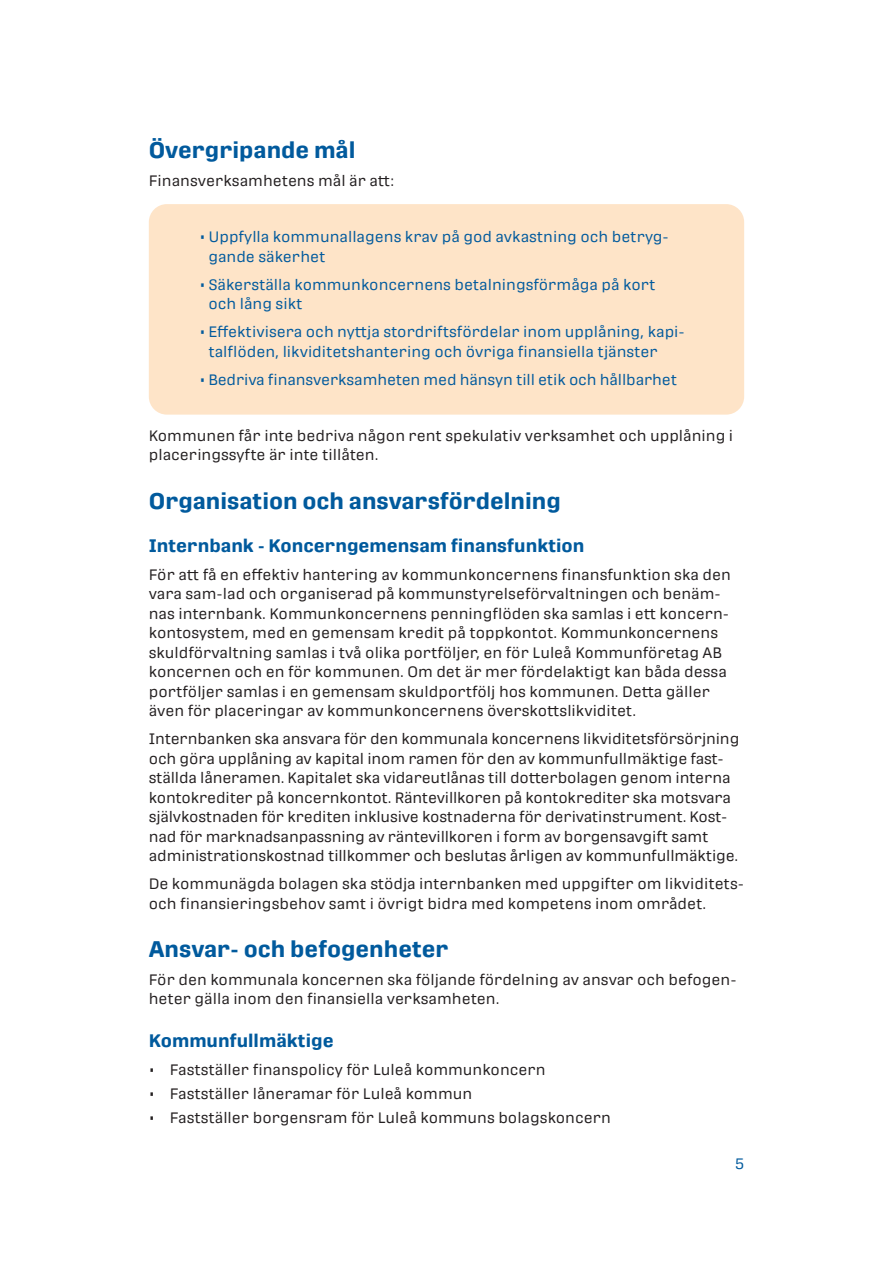
<style>
.page{position:relative;width:893px;height:1263px;background:#fff}
.page>*{position:absolute;margin:0;border:0;box-sizing:border-box;transform-origin:0 0}
.Underrubbrik{font:700 22.5px "Protipo Wide";color:#015a9d}
.under_under_rubb{font:700 18px "Protipo Wide";color:#015a9d}
.Brödtext{font:15px/19.5px "Protipo Wide";letter-spacing:-.005em;color:#231f20}
.Punkter{font:15px/19.5px "Protipo Wide";color:#015a9d}
</style>
<div class="page">
<div style="left:149px;top:204px;width:595px;height:211px;background:#fee4c8;border-radius:18px"></div>
<p class="Underrubbrik" style="left:149px;top:137px;width:208px">Övergripande mål</p>
<p class="Brödtext" style="left:149px;top:171px;width:247px">Finansverksamhetens mål är att:</p>
<p class="Punkter" style="left:208px;top:227px;width:462px;text-indent:-9px">• Uppfylla kommunallagens krav på god avkastning och betryg&shy;gande säkerhet</p>
<p class="Punkter" style="left:208px;top:275px;width:449px;text-indent:-9px">• Säkerställa kommunkoncernens betalningsförmåga på kort och lång sikt</p>
<p class="Punkter" style="left:208px;top:322px;width:478px;text-indent:-9px">• Effektivisera och nyttja stordriftsfördelar inom upplåning, kapi&shy;talflöden, likviditetshantering och övriga finansiella tjänster</p>
<p class="Punkter" style="left:199px;top:370px;width:479px">• Bedriva finansverksamheten med hänsyn till etik och hållbarhet</p>
<p class="Brödtext" style="left:149px;top:426px;width:586px">Kommunen får inte bedriva någon rent spekulativ verksamhet och upplåning i placeringssyfte är inte tillåten.</p>
<p class="Underrubbrik" style="left:149px;top:487px;width:413px">Organisation och ansvarsfördelning</p>
<p class="under_under_rubb" style="left:149px;top:535px;width:437px">Internbank - Koncerngemensam finansfunktion</p>
<p class="Brödtext" style="left:149px;top:564px;width:584px">För att få en effektiv hantering av kommunkoncernens finansfunktion ska den vara sam-lad och organiserad på kommunstyrelseförvaltningen och benäm&shy;nas internbank. Kommunkoncernens penningflöden ska samlas i ett koncern&shy;kontosystem, med en gemensam kredit på toppkontot. Kommunkoncernens skuldförvaltning samlas i två olika portföljer, en för Luleå Kommunföretag AB koncernen och en för kommunen. Om det är mer fördelaktigt kan båda dessa portföljer samlas i en gemensam skuldportfölj hos kommunen. Detta gäller även för placeringar av kommunkoncernens överskottslikviditet.</p>
<p class="Brödtext" style="left:149px;top:729px;width:592px">Internbanken ska ansvara för den kommunala koncernens likviditetsförsörjning och göra upplåning av kapital inom ramen för den av kommunfullmäktige fast&shy;ställda låneramen. Kapitalet ska vidareutlånas till dotterbolagen genom interna kontokrediter på koncernkontot. Räntevillkoren på kontokrediter ska motsvara självkostnaden för krediten inklusive kostnaderna för derivatinstrument. Kost&shy;nad för marknadsanpassning av räntevillkoren i form av borgensavgift samt administrationskostnad tillkommer och beslutas årligen av kommunfullmäktige.</p>
<p class="Brödtext" style="left:149px;top:874px;width:597px">De kommunägda bolagen ska stödja internbanken med uppgifter om likviditets&shy;och finansieringsbehov samt i övrigt bidra med kompetens inom området.</p>
<p class="Underrubbrik" style="left:149px;top:936px;width:301px">Ansvar- och befogenheter</p>
<p class="Brödtext" style="left:149px;top:970px;width:589px">För den kommunala koncernen ska följande fördelning av ansvar och befogen&shy;heter gälla inom den finansiella verksamheten.</p>
<p class="under_under_rubb" style="left:149px;top:1030px;width:186px">Kommunfullmäktige</p>
<p class="Brödtext" style="left:149px;top:1060px;width:398px">• Fastställer finanspolicy för Luleå kommunkoncern</p>
<p class="Brödtext" style="left:149px;top:1084px;width:325px">• Fastställer låneramar för Luleå kommun</p>
<p class="Brödtext" style="left:149px;top:1108px;width:464px">• Fastställer borgensram för Luleå kommuns bolagskoncern</p>
<p class="Punkter" style="left:735px;top:1154px;width:11px">5</p>
</div>
